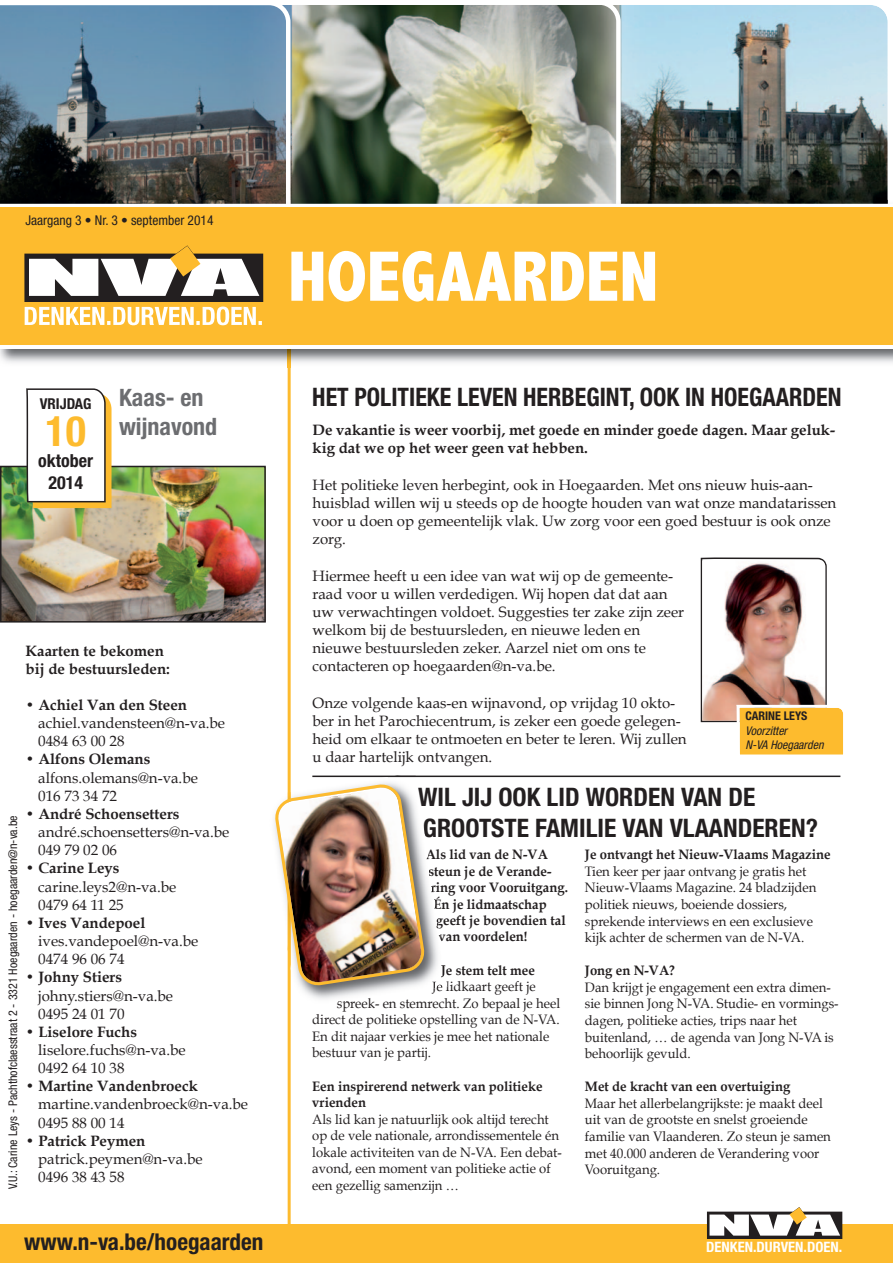
<style>
.page{position:relative;width:893px;height:1263px;background:#fff}
.page>*{position:absolute;margin:0;border:0;box-sizing:border-box;transform-origin:0 0}
.t1{font:800 condensed 72px "Abadi";color:#fff}
.t2{font:700 condensed 42px "Helvetica Neue LT Std";color:#fdbb2e}
.t3{font:700 condensed 25.5px/30.6px "Helvetica Neue LT Std";color:#231f20}
.t4{font:700 condensed 25.5px "Helvetica Neue LT Std";color:#231f20;scale:.94 1}
.t5{font:700 condensed 24px/28.8px "Helvetica Neue LT Std";color:#6c6d70}
.t6{font:700 condensed 23.1px "Helvetica Neue LT Std";color:#231f20}
.t7{font:700 condensed 18px/21.6px "Helvetica Neue LT Std";color:#231f20;text-align:center}
.t8{font:15px/18.1px "Book Antiqua";color:#231f20}
.t9{font:700 15px/18px "Book Antiqua";color:#231f20}
.t10{font:700 condensed 15px "Helvetica Neue LT Std";color:#231f20}
.t11{font:700 condensed 14.25px "Helvetica Neue LT Std";color:#fff}
.t12{font:13.65px/16.5px "Book Antiqua";color:#231f20;scale:.96 1}
.t13{font:700 13.65px/16.5px "Book Antiqua";color:#231f20;scale:.96 1}
.t14{font:condensed 13.5px "Helvetica Neue LT Std";color:#231f20}
.t15{font:condensed 12px "Helvetica Neue LT Std";color:#231f20}
.t16{font:italic condensed 12px/14.4px "Helvetica Neue LT Std";letter-spacing:-.01em;color:#231f20}
.t17{font:700 condensed 12px "Helvetica Neue LT Std";color:#231f20}
</style>
<div class="page">
<svg style="left:621px;top:5px;width:267px;height:195px;background:#7c8d91"></svg>
<img style="left:290px;top:5px;width:331px;height:195px">
<svg style="left:0;top:5px;width:290px;height:195px;background:#5b7181"></svg>
<hr style="left:288px;top:342px;width:3px;height:901px;background:#fdbb2e">
<img style="left:0;top:349px;width:893px;height:19px">
<img style="left:621px;top:200px;width:267px;height:4px">
<img style="left:290px;top:200px;width:326px;height:4px">
<img style="left:0;top:200px;width:286px;height:4px">
<img style="left:288px;top:349px;width:3px;height:19px">
<svg style="left:0;top:344px;width:893px;height:5px"></svg>
<div style="left:0;top:207px;width:893px;height:137px;background:#fdbb2e"></div>
<div style="left:0;top:1225px;width:893px;height:38px;background:#fdbb2e"></div>
<svg style="left:707px;top:1207px;width:135px;height:32px"></svg>
<svg style="left:24px;top:245px;width:239px;height:80px"></svg>
<img style="left:3px;top:469px;width:260px;height:151px">
<div style="left:0;top:466px;width:266px;height:157px;border:2px solid #231f20"></div>
<svg style="left:26px;top:388px;width:86px;height:120px"></svg>
<svg style="left:700px;top:557px;width:143px;height:198px"></svg>
<hr style="left:312px;top:775px;width:528px;height:2px;background:#231f20">
<img style="left:301px;top:777px;width:147px;height:227px">
<img style="left:387px;top:775px;width:29px;height:1px">
<img style="left:432px;top:981px;width:16px;height:8px">
<img style="left:337px;top:1001px;width:30px;height:2px">
<img style="left:274px;top:783px;width:173px;height:204px">
<p class="t14" style="left:26px;top:216px;width:190px">Jaargang 3 • Nr. 3 • september 2014</p>
<p class="t10" style="left:40px;top:398px;width:53px">VRIJDAG</p>
<h2 class="t2" style="left:46px;top:416px;width:42px">10</h2>
<p class="t7" style="left:38px;top:452px;width:56px">oktober<br>2014</p>
<h3 class="t5" style="left:119px;top:385px;width:100px">Kaas- en wijnavond</h3>
<p class="t9" style="left:26px;top:642px;width:146px">Kaarten te bekomen bij de bestuursleden:</p>
<p class="t9" style="left:26px;top:696px;width:163px">• Achiel Van den Steen</p>
<p class="t8" style="left:38px;top:714px;width:188px">achiel.vandensteen@n-va.be<br>0484 63 00 28</p>
<p class="t9" style="left:26px;top:751px;width:126px">• Alfons Olemans</p>
<p class="t8" style="left:38px;top:769px;width:161px">alfons.olemans@n-va.be<br>016 73 34 72</p>
<p class="t9" style="left:26px;top:805px;width:156px">• André Schoensetters</p>
<p class="t8" style="left:38px;top:823px;width:193px">andré.schoensetters@n-va.be<br>049 79 02 06</p>
<p class="t9" style="left:26px;top:860px;width:96px">• Carine Leys</p>
<p class="t8" style="left:38px;top:878px;width:139px">carine.leys2@n-va.be<br>0479 64 11 25</p>
<p class="t9" style="left:26px;top:914px;width:121px">• Ives Vandepoel</p>
<p class="t8" style="left:38px;top:932px;width:162px">ives.vandepoel@n-va.be<br>0474 96 06 74</p>
<p class="t9" style="left:26px;top:969px;width:98px">• Johny Stiers</p>
<p class="t8" style="left:38px;top:987px;width:136px">johny.stiers@n-va.be<br>0495 24 01 70</p>
<p class="t9" style="left:26px;top:1023px;width:113px">• Liselore Fuchs</p>
<p class="t8" style="left:38px;top:1041px;width:149px">liselore.fuchs@n-va.be<br>0492 64 10 38</p>
<p class="t9" style="left:26px;top:1078px;width:174px">• Martine Vandenbroeck</p>
<p class="t8" style="left:38px;top:1095px;width:211px">martine.vandenbroeck@n-va.be<br>0495 88 00 14</p>
<p class="t9" style="left:26px;top:1132px;width:121px">• Patrick Peymen</p>
<p class="t8" style="left:38px;top:1150px;width:166px">patrick.peymen@n-va.be<br>0496 38 43 58</p>
<p class="t15" style="left:8px;top:1189px;width:375px;rotate:-90deg">V.U.: Carine Leys - Pachthofclaesstraat 2 - 3321 Hoegaarden - hoegaarden@n-va.be</p>
<h1 class="t1" style="left:288px;top:238px;width:372px">HOEGAARDEN</h1>
<h3 class="t4" style="left:312px;top:388px;width:564px">HET POLITIEKE LEVEN HERBEGINT, OOK IN HOEGAARDEN</h3>
<p class="t9" style="left:313px;top:422px;width:524px">De vakantie is weer voorbij, met goede en minder goede dagen. Maar geluk&shy;kig dat we op het weer geen vat hebben.</p>
<p class="t8" style="left:313px;top:476px;width:525px">Het politieke leven herbegint, ook in Hoegaarden. Met ons nieuw huis-aan&shy;huisblad willen wij u steeds op de hoogte houden van wat onze mandatarissen voor u doen op gemeentelijk vlak. Uw zorg voor een goed bestuur is ook onze zorg.</p>
<p class="t8" style="left:313px;top:567px;width:373px">Hiermee heeft u een idee van wat wij op de gemeente&shy;raad voor u willen verdedigen. Wij hopen dat dat aan uw verwachtingen voldoet. Suggesties ter zake zijn zeer welkom bij de bestuursleden, en nieuwe leden en nieuwe bestuursleden zeker. Aarzel niet om ons te contacteren op hoegaarden@n-va.be.</p>
<p class="t8" style="left:313px;top:694px;width:376px">Onze volgende kaas-en wijnavond, op vrijdag 10 okto&shy;ber in het Parochiecentrum, is zeker een goede gelegen&shy;heid om elkaar te ontmoeten en beter te leren. Wij zullen u daar hartelijk ontvangen.</p>
<p class="t17" style="left:745px;top:711px;width:63px">CARINE LEYS</p>
<p class="t16" style="left:745px;top:724px;width:82px">Voorzitter<br>N-VA Hoegaarden</p>
<h3 class="t3" style="left:418px;top:784px;width:401px">WIL JIJ OOK LID WORDEN VAN DE<br>GROOTSTE FAMILIE VAN VLAANDEREN?</h3>
<p class="t13" style="left:426px;top:847px;width:129px">Als lid van de N-VA</p>
<p class="t13" style="left:428px;top:863px;width:130px">steun je de Verande-</p>
<p class="t13" style="left:431px;top:879px;width:144px">ring voor Vooruitgang.</p>
<p class="t13" style="left:433px;top:896px;width:120px">Én je lidmaatschap</p>
<p class="t13" style="left:436px;top:912px;width:137px">geeft je bovendien tal</p>
<p class="t13" style="left:438px;top:929px;width:94px">van voordelen!</p>
<p class="t13" style="left:441px;top:962px;width:100px">Je stem telt mee</p>
<p class="t12" style="left:432px;top:978px;width:109px">Je lidkaart geeft je</p>
<p class="t12" style="left:337px;top:995px;width:234px">spreek- en stemrecht. Zo bepaal je heel</p>
<p class="t12" style="left:312px;top:1011px;width:259px">direct de politieke opstelling van de N-VA.</p>
<p class="t12" style="left:312px;top:1028px;width:248px">En dit najaar verkies je mee het nationale</p>
<p class="t12" style="left:312px;top:1045px;width:125px">bestuur van je partij.</p>
<p class="t13" style="left:312px;top:1078px;width:241px">Een inspirerend netwerk van politieke vrienden</p>
<p class="t12" style="left:312px;top:1111px;width:262px">Als lid kan je natuurlijk ook altijd terecht op de vele nationale, arrondissementele én lokale activiteiten van de N-VA. Een debat&shy;avond, een moment van politieke actie of een gezellig samenzijn …</p>
<p class="t13" style="left:585px;top:847px;width:257px">Je ontvangt het Nieuw-Vlaams Magazine</p>
<p class="t12" style="left:585px;top:863px;width:243px">Tien keer per jaar ontvang je gratis het Nieuw-Vlaams Magazine. 24 bladzijden politiek nieuws, boeiende dossiers, sprekende interviews en een exclusieve kijk achter de schermen van de N-VA.</p>
<p class="t13" style="left:585px;top:963px;width:95px">Jong en N-VA?</p>
<p class="t12" style="left:585px;top:979px;width:266px">Dan krijgt je engagement een extra dimen&shy;sie binnen Jong N-VA. Studie- en vormings&shy;dagen, politieke acties, trips naar het buitenland, … de agenda van Jong N-VA is behoorlijk gevuld.</p>
<p class="t13" style="left:585px;top:1079px;width:215px">Met de kracht van een overtuiging</p>
<p class="t12" style="left:585px;top:1095px;width:258px">Maar het allerbelangrijkste: je maakt deel uit van de grootste en snelst groeiende familie van Vlaanderen. Zo steun je samen met 40.000 anderen de Verandering voor Vooruitgang.</p>
<h3 class="t6" style="left:24px;top:1233px;width:241px">www.n-va.be/hoegaarden</h3>
<p class="t11" style="left:706px;top:1242px;width:138px">DENKEN.DURVEN.DOEN.</p>
</div>
